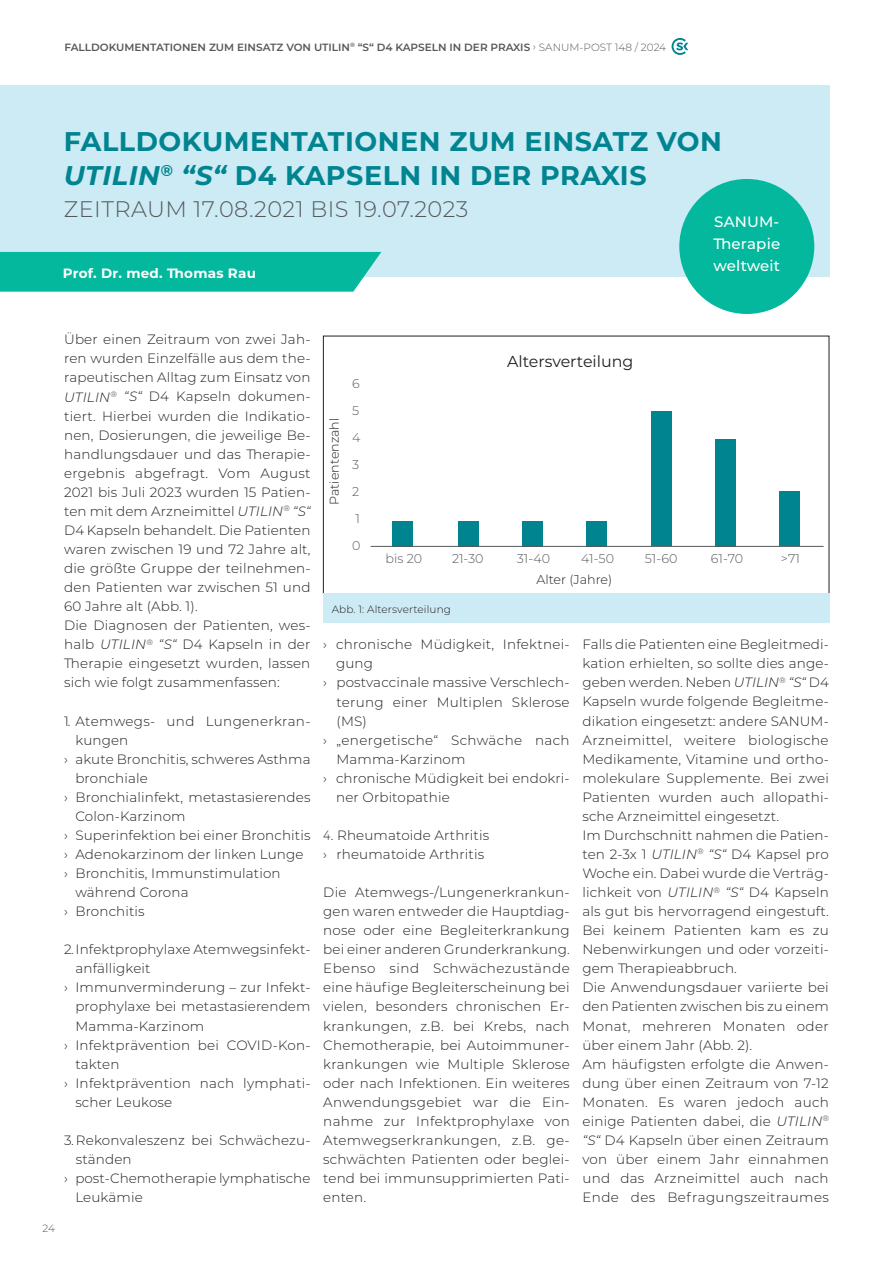
<style>
.page{position:relative;width:893px;height:1263px;background:#fff}
.page>*{position:absolute;margin:0;border:0;box-sizing:border-box;transform-origin:0 0}
.t1{font:700 27px/35px "Montserrat";letter-spacing:.02em;color:#008490}
.t2{font:300 22.5px "Montserrat";letter-spacing:.02em;color:#57585a}
.t3{font:15.9px "Montserrat";color:#231f20}
.t4{font:500 15px/22.2px "Montserrat";letter-spacing:.01em;color:#fff;text-align:justify}
.t5{font:300 13.5px/19px "Montserrat";letter-spacing:.01em;color:#231f20}
.t6{font:300 13.5px/19px "Montserrat";letter-spacing:.01em;color:#231f20;scale:.83 1}
.t7{font:300 13.5px "Montserrat";letter-spacing:.03em;color:#231f20}
.t8{font:700 13.5px "Montserrat";letter-spacing:.02em;color:#fff}
.t9{font:300 12.75px/27px "Montserrat";color:#57585a;text-align:justify}
.t10{font:300 12.75px "Montserrat";color:#231f20}
.t11{font:600 10.5px "Montserrat";color:#57585a}
.t12{font:300 10.5px "Montserrat";letter-spacing:.01em;color:#231f20}
.t13{font:300 10.5px "Montserrat";color:#57585a}
.s1{font-weight:300}
.s2{font-style:italic}
</style>
<div class="page">
<svg style="left:672px;top:38px;width:16px;height:17px"></svg>
<div style="left:0;top:85px;width:829px;height:191px;background:#ccebf4"></div>
<div style="left:0;top:252px;width:381px;height:40px;background:#03b89d"></div>
<div style="left:392px;top:521px;width:21px;height:25px;background:#008490"></div>
<div style="left:458px;top:521px;width:21px;height:25px;background:#008490"></div>
<div style="left:522px;top:521px;width:21px;height:25px;background:#008490"></div>
<div style="left:587px;top:521px;width:20px;height:25px;background:#008490"></div>
<div style="left:651px;top:412px;width:21px;height:134px;background:#008490"></div>
<div style="left:715px;top:439px;width:21px;height:107px;background:#008490"></div>
<div style="left:780px;top:491px;width:20px;height:55px;background:#008490"></div>
<hr style="left:371px;top:546px;width:453px;height:1px;background:#57585a">
<div style="left:323px;top:593px;width:506px;height:30px;background:#ccebf4"></div>
<div style="left:679px;top:179px;width:135px;height:135px;background:#03b89d;border-radius:50%"></div>
<p class="t11" style="left:64px;top:40px;width:603px">FALLDOKUMENTATIONEN ZUM EINSATZ VON UTILIN<sup>®</sup> “S“ D4 KAPSELN IN DER PRAXIS <span class="s1">› SANUM-POST 148 / 2024</span></p>
<h1 class="t1" style="left:64px;top:122px;width:660px">FALLDOKUMENTATIONEN ZUM EINSATZ VON<br><span class="s2">UTILIN</span><sup>®</sup> <span class="s2">“S“</span> D4 KAPSELN IN DER PRAXIS</h1>
<h2 class="t2" style="left:64px;top:194px;width:406px">ZEITRAUM 17.08.2021 BIS 19.07.2023</h2>
<p class="t4" style="left:713px;top:210px;width:68px">SANUM-Therapie weltweit</p>
<p class="t8" style="left:63px;top:264px;width:195px">Prof. Dr. med. Thomas Rau</p>
<p class="t13" style="left:43px;top:1221px;width:14px">24</p>
<p class="t5" style="left:64px;top:330px;width:248px">Über einen Zeitraum von zwei Jah&shy;ren wurden Einzelfälle aus dem the&shy;rapeutischen Alltag zum Einsatz von <span class="s2">UTILIN</span><sup>®</sup> <span class="s2">“S“</span> D4 Kapseln dokumen&shy;tiert. Hierbei wurden die Indikatio&shy;nen, Dosierungen, die jeweilige Be&shy;handlungsdauer und das Therapie&shy;ergebnis abgefragt. Vom August 2021 bis Juli 2023 wurden 15 Patien&shy;ten mit dem Arzneimittel <span class="s2">UTILIN</span><sup>®</sup> <span class="s2">“S“ </span>D4 Kapseln behandelt. Die Patienten waren zwischen 19 und 72 Jahre alt, die größte Gruppe der teilnehmen&shy;den Patienten war zwischen 51 und 60 Jahre alt (Abb. 1).<br>Die Diagnosen der Patienten, wes&shy;halb <span class="s2">UTILIN</span><sup>®</sup> <span class="s2">“S“</span> D4 Kapseln in der Therapie eingesetzt wurden, lassen sich wie folgt zusammenfassen:</p>
<p class="t5" style="left:64px;top:711px;width:248px">1. Atemwegs- und Lungenerkran-</p>
<p class="t5" style="left:75px;top:730px;width:54px">kungen</p>
<p class="t5" style="left:64px;top:749px;width:248px">› akute Bronchitis, schweres Asthma</p>
<p class="t5" style="left:75px;top:768px;width:74px">bronchiale</p>
<p class="t5" style="left:64px;top:787px;width:248px">› Bronchialinfekt, metastasierendes</p>
<p class="t5" style="left:75px;top:806px;width:112px">Colon-Karzinom</p>
<p class="t5" style="left:64px;top:825px;width:248px">› Superinfektion bei einer Bronchitis</p>
<p class="t5" style="left:64px;top:844px;width:241px">› Adenokarzinom der linken Lunge</p>
<p class="t5" style="left:64px;top:863px;width:218px">› Bronchitis, Immunstimulation</p>
<p class="t5" style="left:75px;top:882px;width:115px">während Corona</p>
<p class="t5" style="left:64px;top:901px;width:82px">› Bronchitis</p>
<p class="t5" style="left:64px;top:939px;width:248px">2.Infektprophylaxe Atemwegsinfekt-</p>
<p class="t5" style="left:76px;top:958px;width:76px">anfälligkeit</p>
<p class="t5" style="left:64px;top:978px;width:248px">› Immunverminderung – zur Infekt-</p>
<p class="t5" style="left:75px;top:997px;width:237px">prophylaxe bei metastasierendem</p>
<p class="t5" style="left:75px;top:1016px;width:130px">Mamma-Karzinom</p>
<p class="t5" style="left:64px;top:1035px;width:248px">› Infektprävention bei COVID-Kon-</p>
<p class="t5" style="left:75px;top:1054px;width:46px">takten</p>
<p class="t5" style="left:64px;top:1073px;width:248px">› Infektprävention nach lymphati-</p>
<p class="t5" style="left:75px;top:1092px;width:98px">scher Leukose</p>
<p class="t5" style="left:64px;top:1130px;width:248px">3. Rekonvaleszenz bei Schwächezu-</p>
<p class="t5" style="left:76px;top:1149px;width:57px">ständen</p>
<p class="t5" style="left:64px;top:1168px;width:248px">› post-Chemotherapie lymphatische</p>
<p class="t5" style="left:75px;top:1187px;width:69px">Leukämie</p>
<p class="t10" style="left:326px;top:505px;width:89px;rotate:-90deg">Patientenzahl</p>
<p class="t9" style="left:352px;top:369px;width:10px">6<br>5<br>4<br>3<br>2<br>1<br>0</p>
<p class="t3" style="left:507px;top:350px;width:128px">Altersverteilung</p>
<p class="t9" style="left:385px;top:545px;width:38px">bis 20</p>
<p class="t9" style="left:452px;top:545px;width:33px">21-30</p>
<p class="t9" style="left:517px;top:545px;width:35px">31-40</p>
<p class="t9" style="left:581px;top:545px;width:34px">41-50</p>
<p class="t9" style="left:645px;top:545px;width:34px">51-60</p>
<p class="t9" style="left:711px;top:545px;width:34px">61-70</p>
<p class="t9" style="left:781px;top:545px;width:21px">&gt;71</p>
<p class="t10" style="left:537px;top:571px;width:77px">Alter (Jahre)</p>
<p class="t12" style="left:332px;top:602px;width:121px">Abb. 1: Altersverteilung</p>
<p class="t5" style="left:323px;top:635px;width:248px">› chronische Müdigkeit, Infektnei-</p>
<p class="t5" style="left:336px;top:654px;width:38px">gung</p>
<p class="t5" style="left:323px;top:673px;width:248px">› postvaccinale massive Verschlech-</p>
<p class="t5" style="left:337px;top:692px;width:235px">terung einer Multiplen Sklerose</p>
<p class="t5" style="left:337px;top:711px;width:32px">(MS)</p>
<p class="t7" style="left:323px;top:731px;width:248px">› „energetische“ Schwäche nach</p>
<p class="t5" style="left:337px;top:749px;width:130px">Mamma-Karzinom</p>
<p class="t5" style="left:323px;top:768px;width:248px">› chronische Müdigkeit bei endokri-</p>
<p class="t5" style="left:336px;top:787px;width:115px">ner Orbitopathie</p>
<p class="t6" style="left:323px;top:825px;width:201px">4. Rheumatoide Arthritis › rheumatoide Arthritis</p>
<p class="t5" style="left:323px;top:882px;width:248px;text-align:justify">Die Atemwegs-/Lungenerkrankun&shy;gen waren entweder die Hauptdiag&shy;nose oder eine Begleiterkrankung bei einer anderen Grunderkrankung.<br>Ebenso sind Schwächezustände eine häufige Begleiterscheinung bei vielen, besonders chronischen Er&shy;krankungen, z.B. bei Krebs, nach Chemotherapie, bei Autoimmuner&shy;krankungen wie Multiple Sklerose oder nach Infektionen. Ein weiteres Anwendungsgebiet war die Ein&shy;nahme zur Infektprophylaxe von Atemwegserkrankungen, z.B. ge&shy;schwächten Patienten oder beglei&shy;tend bei immunsupprimierten Pati&shy;enten.</p>
<p class="t5" style="left:582px;top:635px;width:248px">Falls die Patienten eine Begleitmedi&shy;kation erhielten, so sollte dies ange&shy;geben werden. Neben <span class="s2">UTILIN</span><sup>®</sup> <span class="s2">“S“</span> D4<br>Kapseln wurde folgende Begleitme&shy;dikation eingesetzt: andere SANUM-Arzneimittel, weitere biologische Medikamente, Vitamine und ortho&shy;molekulare Supplemente. Bei zwei Patienten wurden auch allopathi&shy;sche Arzneimittel eingesetzt.<br>Im Durchschnitt nahmen die Patien&shy;ten 2-3x 1 <span class="s2">UTILIN</span><sup>®</sup> <span class="s2">“S“</span> D4 Kapsel pro Woche ein. Dabei wurde die Verträg&shy;lichkeit von <span class="s2">UTILIN</span><sup>®</sup> <span class="s2">“S“</span> D4 Kapseln als gut bis hervorragend eingestuft.<br>Bei keinem Patienten kam es zu Nebenwirkungen und oder vorzeiti&shy;gem Therapieabbruch.<br>Die Anwendungsdauer variierte bei den Patienten zwischen bis zu einem Monat, mehreren Monaten oder über einem Jahr (Abb. 2).<br>Am häufigsten erfolgte die Anwen&shy;dung über einen Zeitraum von 7-12<br>Monaten. Es waren jedoch auch einige Patienten dabei, die <span class="s2">UTILIN</span><sup>® </sup><span class="s2">“S“</span> D4 Kapseln über einen Zeitraum von über einem Jahr einnahmen und das Arzneimittel auch nach Ende des Befragungszeitraumes</p>
</div>
